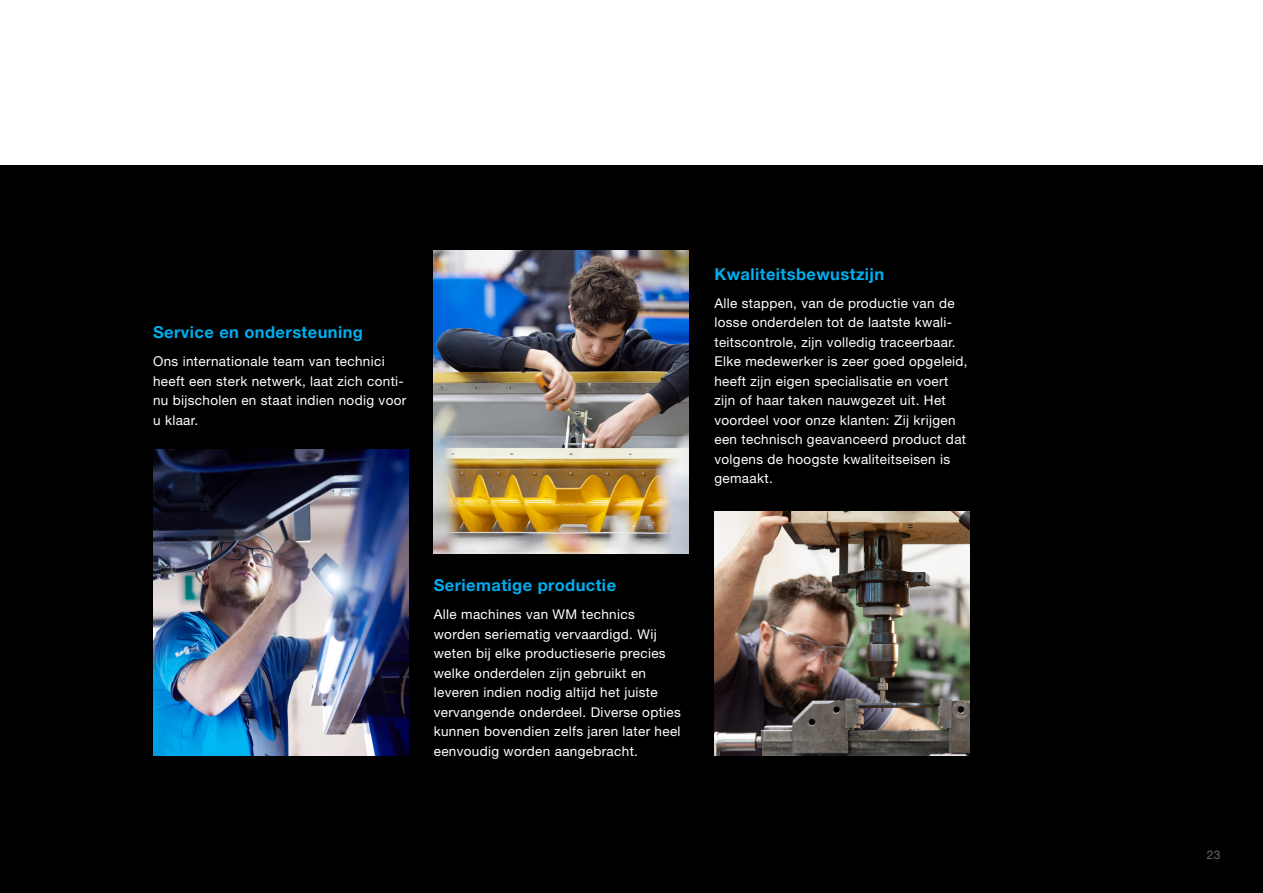
<style>
.page{position:relative;width:1263px;height:893px;background:#fff}
.page>*{position:absolute;margin:0;border:0;box-sizing:border-box;transform-origin:0 0}
.t1{font:700 16.5px "Helvetica Neue LT Std";letter-spacing:.025em;color:#00aeef}
.t2{font:13.5px/19.5px "Helvetica Neue LT Std";letter-spacing:.025em;color:#fff}
.t3{font:12px "Helvetica Neue LT Std";color:#64686f}
</style>
<div class="page">
<div style="left:0;top:166px;width:1263px;height:727px;background:#000001"></div>
<img style="left:153px;top:450px;width:255px;height:306px">
<img style="left:714px;top:511px;width:255px;height:245px">
<img style="left:434px;top:251px;width:255px;height:303px">
<p class="t1" style="left:153px;top:322px;width:211px">Service en ondersteuning</p>
<p class="t2" style="left:153px;top:351px;width:255px">Ons internationale team van technici heeft een sterk netwerk, laat zich conti&shy;nu bijscholen en staat indien nodig voor u klaar.</p>
<p class="t1" style="left:714px;top:264px;width:171px">Kwaliteitsbewustzijn</p>
<p class="t2" style="left:714px;top:293px;width:255px">Alle stappen, van de productie van de losse onderdelen tot de laatste kwali&shy;teitscontrole, zijn volledig traceerbaar.<br>Elke medewerker is zeer goed opgeleid, heeft zijn eigen specialisatie en voert zijn of haar taken nauwgezet uit. Het voordeel voor onze klanten: Zij krijgen een technisch geavanceerd product dat volgens de hoogste kwaliteitseisen is gemaakt.</p>
<p class="t1" style="left:434px;top:575px;width:184px">Seriematige productie</p>
<p class="t2" style="left:434px;top:604px;width:249px">Alle machines van WM technics worden seriematig vervaardigd. Wij weten bij elke productieserie precies welke onderdelen zijn gebruikt en leveren indien nodig altijd het juiste vervangende onderdeel. Diverse opties kunnen bovendien zelfs jaren later heel eenvoudig worden aangebracht.</p>
<p class="t3" style="left:1207px;top:847px;width:15px">23</p>
</div>
